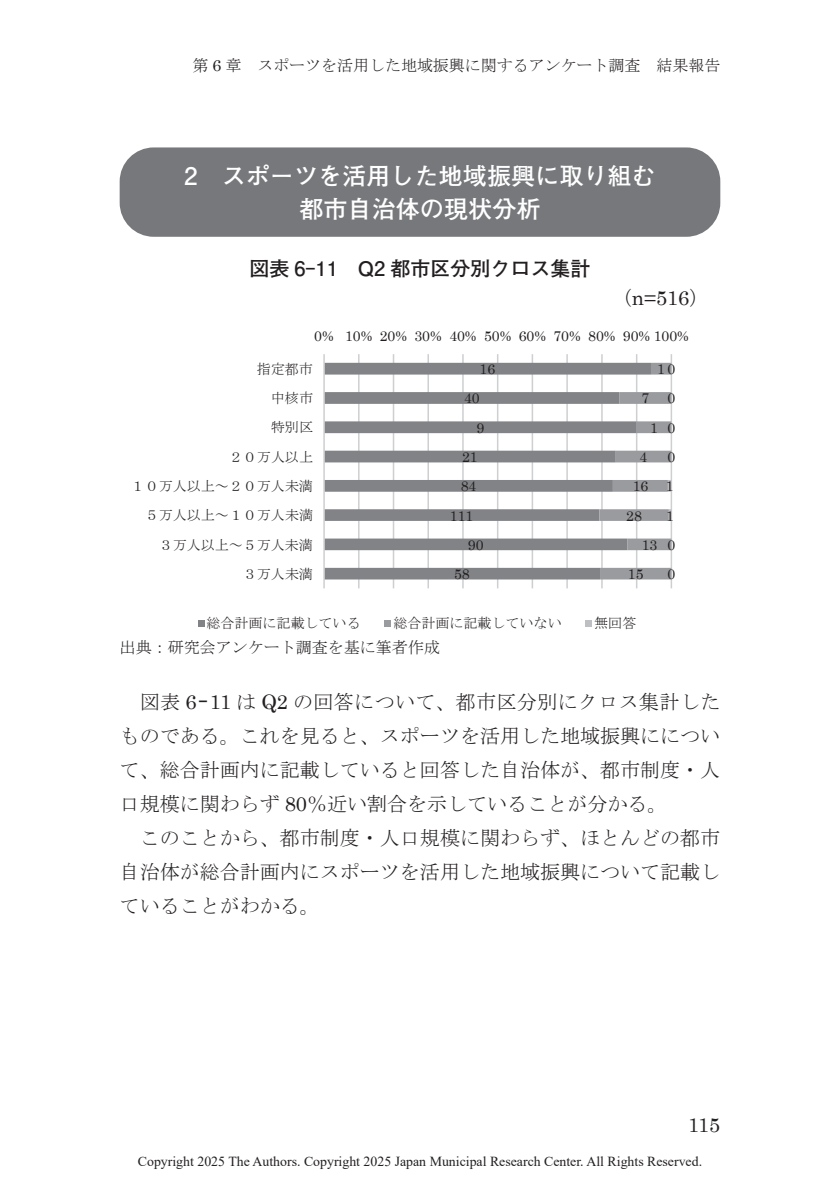
<style>
.page{position:relative;width:840px;height:1191px;background:#fff}
.page>*{position:absolute;margin:0;border:0;box-sizing:border-box;transform-origin:0 0}
.t1{font:700 24px/32.6px "Futo Go B101 Pr 6 N";color:#fff;text-align:center}
.t2{font:20px/34px "MS Mincho";color:#231f20}
.t3{font:700 20px "Futo Go B101 Pr 6 N";color:#231f20}
.t4{font:20px "Century";color:#231f20}
.t5{font:19.8px "Century";color:#231f20}
.t6{font:16px "MS Mincho";color:#231f20}
.t7{font:14px/29.2px "MS Mincho";color:#231f20;text-align:right}
.t8{font:14px/29.2px "Century";color:#231f20}
.t9{font:13.8px "Times New Roman";color:#231f20}
.s1{font-family:"Century"}
.s2{font-family:"MS Mincho"}
</style>
<div class="page">
<div style="left:120px;top:147px;width:600px;height:90px;background:#76787b;border-radius:34px"></div>
<hr style="left:358px;top:354px;width:1px;height:234px;background:#cecfd1">
<hr style="left:392px;top:354px;width:2px;height:234px;background:#cecfd1">
<hr style="left:427px;top:354px;width:2px;height:234px;background:#cecfd1">
<hr style="left:462px;top:354px;width:1px;height:234px;background:#cecfd1">
<hr style="left:496px;top:354px;width:2px;height:234px;background:#cecfd1">
<hr style="left:531px;top:354px;width:2px;height:234px;background:#cecfd1">
<hr style="left:566px;top:354px;width:1px;height:234px;background:#cecfd1">
<hr style="left:601px;top:354px;width:1px;height:234px;background:#cecfd1">
<hr style="left:635px;top:354px;width:2px;height:234px;background:#cecfd1">
<hr style="left:670px;top:354px;width:1px;height:234px;background:#cecfd1">
<svg style="left:324px;top:363px;width:275px;height:216px"></svg>
<svg style="left:599px;top:363px;width:72px;height:216px"></svg>
<hr style="left:323px;top:354px;width:1px;height:234px;background:#cecfd1">
<svg style="left:198px;top:620px;width:6px;height:6px"></svg>
<div style="left:384px;top:620px;width:7px;height:6px;background:#999b9e"></div>
<svg style="left:585px;top:620px;width:6px;height:6px"></svg>
<p class="t6" style="left:192px;top:57px;width:529px">第 <span class="s1">6</span> 章　スポーツを活用した地域振興に関するアンケート調査　結果報告</p>
<p class="t1" style="left:184px;top:159px;width:473px">2　スポーツを活用した地域振興に取り組む都市自治体の現状分析</p>
<p class="t3" style="left:249px;top:252px;width:342px">図表 6-11　Q2 都市区分別クロス集計</p>
<p class="t4" style="left:611px;top:281px;width:98px"><span class="s2">（</span>n=516<span class="s2">）</span></p>
<p class="t8" style="left:314px;top:320px;width:376px">0% 10% 20% 30% 40% 50% 60% 70% 80% 90% 100%</p>
<p class="t7" style="left:131px;top:354px;width:184px">指定都市<br>中核市<br>特別区<br>２０万人以上<br>１０万人以上～２０万人未満<br>５万人以上～１０万人未満<br>３万人以上～５万人未満<br>３万人未満</p>
<p class="t7" style="left:206px;top:608px;width:156px">総合計画に記載している</p>
<p class="t7" style="left:393px;top:608px;width:170px">総合計画に記載していない</p>
<p class="t7" style="left:594px;top:608px;width:44px">無回答</p>
<p class="t8" style="left:464px;top:353px;width:33px;text-indent:16px">16<br>40</p>
<p class="t8" style="left:476px;top:412px;width:9px">9</p>
<p class="t8" style="left:462px;top:441px;width:17px">21</p>
<p class="t8" style="left:460px;top:470px;width:17px">84</p>
<p class="t8" style="left:449px;top:500px;width:25px">111</p>
<p class="t8" style="left:467px;top:529px;width:17px">90</p>
<p class="t8" style="left:454px;top:558px;width:17px">58</p>
<p class="t8" style="left:656px;top:353px;width:19px">10</p>
<p class="t8" style="left:641px;top:382px;width:9px">7</p>
<p class="t8" style="left:665px;top:382px;width:11px">0<br>0<br>0<br>1<br>1<br>0<br>0</p>
<p class="t8" style="left:649px;top:412px;width:9px">1</p>
<p class="t8" style="left:639px;top:441px;width:9px">4</p>
<p class="t8" style="left:632px;top:470px;width:17px">16</p>
<p class="t8" style="left:626px;top:500px;width:17px">28</p>
<p class="t8" style="left:641px;top:529px;width:17px">13</p>
<p class="t8" style="left:627px;top:558px;width:17px">15</p>
<p class="t6" style="left:120px;top:639px;width:321px">出典：研究会アンケート調査を基に筆者作成</p>
<p class="t2" style="left:120px;top:685px;width:602px">　図表 <span class="s1">6-11</span> は <span class="s1">Q2</span> の回答について、都市区分別にクロス集計したものである。これを見ると、スポーツを活用した地域振興にについて、総合計画内に記載していると回答した自治体が、都市制度・人口規模に関わらず <span class="s1">80</span>％近い割合を示していることが分かる。<br>　このことから、都市制度・人口規模に関わらず、ほとんどの都市自治体が総合計画内にスポーツを活用した地域振興について記載していることがわかる。</p>
<p class="t5" style="left:688px;top:1108px;width:34px">115</p>
<p class="t9" style="left:138px;top:1151px;width:565px">Copyright 2025 The Authors. Copyright 2025 Japan Municipal Research Center. All Rights Reserved.</p>
</div>
